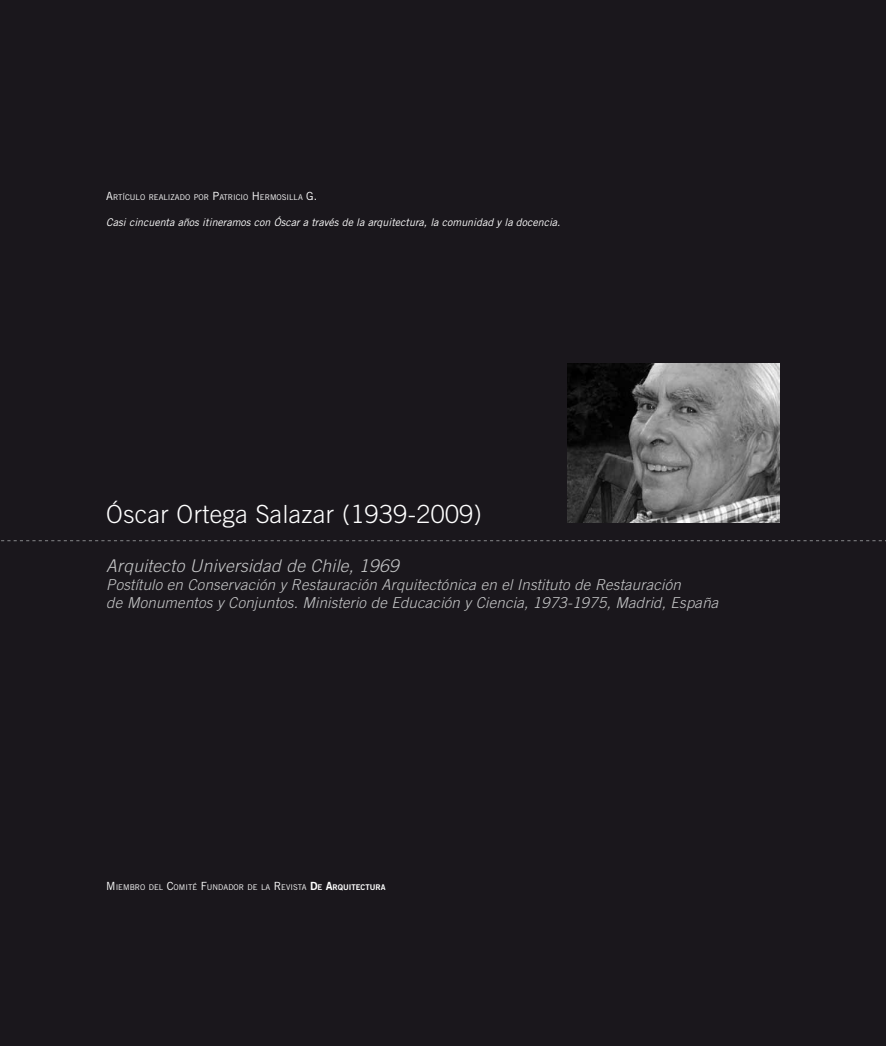
<style>
.page{position:relative;width:886px;height:1046px;background:#fff}
.page>*{position:absolute;margin:0;border:0;box-sizing:border-box;transform-origin:0 0}
.t1{font:300 25px "Trade Gothic";letter-spacing:.015em;color:#fff}
.t2{font:italic 300 17.5px "Trade Gothic";letter-spacing:.015em;color:#c6c7c8}
.t3{font:italic 300 15px/18px "Trade Gothic";letter-spacing:.015em;color:#c6c7c8}
.t4{font:italic 10.62px "Trade Gothic";color:#fff}
.t5{font:7.88px "Trade Gothic";color:#fff}
.s1{font-size:11.25px}
.s2{font-family:"Trade Gothic Bold Two";font-size:11.25px}
.s3{font-family:"Trade Gothic Bold Two"}
</style>
<div class="page">
<div style="left:0;top:0;width:886px;height:1045px;background:#1a171c"></div>
<svg style="left:1px;top:540px;width:885px;height:1px"></svg>
<img style="left:567px;top:363px;width:213px;height:160px">
<p class="t5" style="left:106px;top:193px;width:212px"><span class="s1">A</span>RTÍCULO REALIZADO POR <span class="s1">P</span>ATRICIO <span class="s1">H</span>ERMOSILLA <span class="s1">G.</span></p>
<p class="t4" style="left:106px;top:216px;width:456px">Casi cincuenta años itineramos con Óscar a través de la arquitectura, la comunidad y la docencia.</p>
<h1 class="t1" style="left:106px;top:499px;width:377px">Óscar Ortega Salazar (1939-2009)</h1>
<p class="t2" style="left:106px;top:555px;width:294px">Arquitecto Universidad de Chile, 1969</p>
<p class="t3" style="left:106px;top:575px;width:613px">Postítulo en Conservación y Restauración Arquitectónica en el Instituto de Restauración<br>de Monumentos y Conjuntos. Ministerio de Educación y Ciencia, 1973-1975, Madrid, España</p>
<p class="t5" style="left:106px;top:882px;width:281px"><span class="s1">M</span> IEMBRO DEL <span class="s1">C</span>OMITÉ <span class="s1">F</span>UNDADOR DE LA <span class="s1">R</span> EVISTA <span class="s2">D</span><span class="s3">E</span> <span class="s2">A</span><span class="s3">RQUITECTURA</span></p>
</div>
